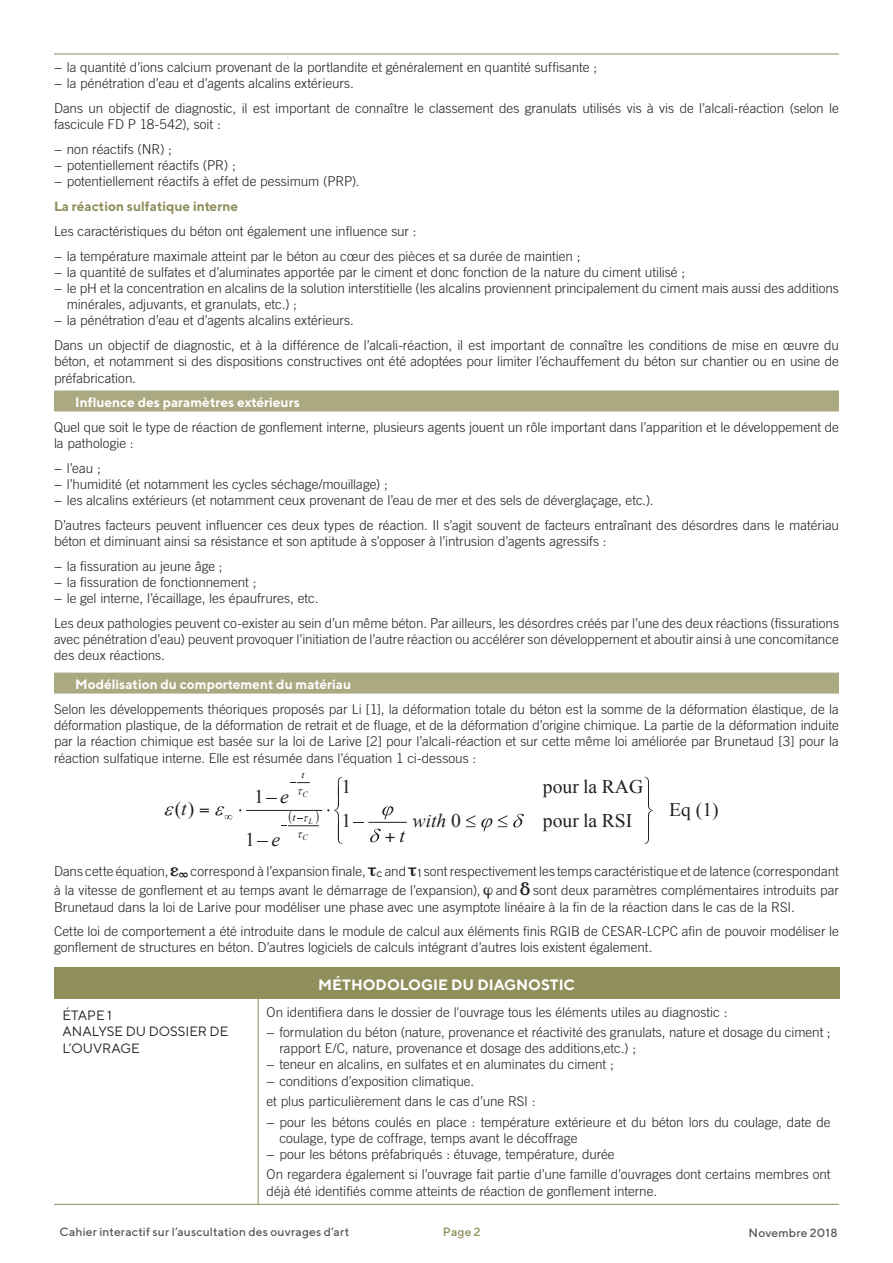
<style>
.page{position:relative;width:893px;height:1263px;background:#fff}
.page>*{position:absolute;margin:0;border:0;box-sizing:border-box;transform-origin:0 0}
.t1{font:19.2px "Times New Roman";color:#231f20}
.t2{font:italic 19.2px "Times New Roman";color:#231f20}
.t3{font:700 15px "TT Norms";color:#fff}
.t4{font:300 13.5px/16.2px "Trade Gothic LT Std";letter-spacing:-.005em;color:#231f20}
.t5{font:700 13.5px "TT Norms";color:#fff}
.t6{font:13.5px/16.5px "TT Norms";color:#231f20}
.t7{font:700 13.5px "TT Norms";color:#908e5b}
.t8{font:500 12px "TT Norms";letter-spacing:.015em;color:#57585a}
.t9{font:500 12px "TT Norms";color:#908e5b}
.t10{font:italic 11.25px "Times New Roman";color:#231f20}
.t11{font:italic 7.95px "Times New Roman";color:#231f20}
.s1{font-style:normal}
.s2{font-family:"Superclarendon";font-weight:400;font-size:16.5px}
</style>
<div class="page">
<div style="left:54px;top:390px;width:785px;height:21px;background:#aba982"></div>
<div style="left:54px;top:673px;width:785px;height:21px;background:#aba982"></div>
<hr style="left:288px;top:825px;width:31px;height:1px;background:#231f20">
<hr style="left:246px;top:810px;width:76px;height:1px;background:#231f20">
<hr style="left:368px;top:822px;width:39px;height:1px;background:#231f20">
<svg style="left:644px;top:777px;width:9px;height:67px"></svg>
<svg style="left:466px;top:815px;width:9px;height:12px"></svg>
<svg style="left:327px;top:777px;width:16px;height:67px"></svg>
<svg style="left:290px;top:782px;width:20px;height:1px"></svg>
<svg style="left:513px;top:814px;width:11px;height:13px"></svg>
<svg style="left:481px;top:815px;width:26px;height:16px"></svg>
<svg style="left:382px;top:806px;width:12px;height:13px"></svg>
<svg style="left:215px;top:806px;width:17px;height:13px"></svg>
<svg style="left:165px;top:806px;width:9px;height:9px"></svg>
<svg style="left:298px;top:832px;width:5px;height:6px"></svg>
<svg style="left:298px;top:789px;width:5px;height:5px"></svg>
<div style="left:54px;top:967px;width:785px;height:31px;background:#908e5b"></div>
<hr style="left:258px;top:998px;width:1px;height:206px;background:#908e5b">
<hr style="left:54px;top:54px;width:785px;height:1px;background:#908e5b">
<hr style="left:54px;top:1204px;width:785px;height:1px;background:#908e5b">
<svg style="left:281px;top:810px;width:27px;height:16px"></svg>
<svg style="left:370px;top:829px;width:11px;height:13px"></svg>
<p class="t4" style="left:54px;top:59px;width:545px">− la quantité d’ions calcium provenant de la portlandite et généralement en quantité suffisante ; − la pénétration d’eau et d’agents alcalins extérieurs.</p>
<p class="t4" style="left:54px;top:100px;width:786px">Dans un objectif de diagnostic, il est important de connaître le classement des granulats utilisés vis à vis de l’alcali-réaction (selon le fascicule FD P 18-542), soit :</p>
<p class="t4" style="left:54px;top:141px;width:307px">− non réactifs (NR) ;<br>− potentiellement réactifs (PR) ;<br>− potentiellement réactifs à effet de pessimum (PRP).</p>
<p class="t7" style="left:54px;top:198px;width:186px">La réaction sulfatique interne</p>
<p class="t4" style="left:54px;top:219px;width:528px;line-height:24.8px">Les caractéristiques du béton ont également une influence sur :<br>− la température maximale atteint par le béton au cœur des pièces et sa durée de maintien ;</p>
<p class="t4" style="left:54px;top:264px;width:633px">− la quantité de sulfates et d’aluminates apportée par le ciment et donc fonction de la nature du ciment utilisé ;</p>
<p class="t4" style="left:54px;top:280px;width:786px">− le pH et la concentration en alcalins de la solution interstitielle (les alcalins proviennent principalement du ciment mais aussi des additions</p>
<p class="t4" style="left:67px;top:296px;width:232px">minérales, adjuvants, et granulats, etc.) ;</p>
<p class="t4" style="left:54px;top:312px;width:301px">− la pénétration d’eau et d’agents alcalins extérieurs.</p>
<p class="t4" style="left:54px;top:337px;width:786px;text-align:justify">Dans un objectif de diagnostic, et à la différence de l’alcali-réaction, il est important de connaître les conditions de mise en œuvre du béton, et notamment si des dispositions constructives ont été adoptées pour limiter l’échauffement du béton sur chantier ou en usine de préfabrication.</p>
<p class="t5" style="left:75px;top:394px;width:226px">Influence des paramètres extérieurs</p>
<p class="t4" style="left:54px;top:419px;width:786px">Quel que soit le type de réaction de gonflement interne, plusieurs agents jouent un rôle important dans l’apparition et le développement de la pathologie :</p>
<p class="t4" style="left:54px;top:460px;width:601px">− l’eau ;<br>− l’humidité (et notamment les cycles séchage/mouillage) ;<br>− les alcalins extérieurs (et notamment ceux provenant de l’eau de mer et des sels de déverglaçage, etc.).</p>
<p class="t4" style="left:54px;top:517px;width:786px">D’autres facteurs peuvent influencer ces deux types de réaction. Il s’agit souvent de facteurs entraînant des désordres dans le matériau béton et diminuant ainsi sa résistance et son aptitude à s’opposer à l’intrusion d’agents agressifs :</p>
<p class="t4" style="left:54px;top:558px;width:266px">− la fissuration au jeune âge ;<br>− la fissuration de fonctionnement ;<br>− le gel interne, l’écaillage, les épaufrures, etc.</p>
<p class="t4" style="left:54px;top:615px;width:786px;text-align:justify">Les deux pathologies peuvent co-exister au sein d’un même béton. Par ailleurs, les désordres créés par l’une des deux réactions (fissurations avec pénétration d’eau) peuvent provoquer l’initiation de l’autre réaction ou accélérer son développement et aboutir ainsi à une concomitance des deux réactions.</p>
<p class="t5" style="left:75px;top:676px;width:277px">Modélisation du comportement du matériau</p>
<p class="t4" style="left:54px;top:701px;width:786px;text-align:justify">Selon les développements théoriques proposés par Li [1], la déformation totale du béton est la somme de la déformation élastique, de la déformation plastique, de la déformation de retrait et de fluage, et de la déformation d’origine chimique. La partie de la déformation induite par la réaction chimique est basée sur la loi de Larive [2] pour l’alcali-réaction et sur cette même loi améliorée par Brunetaud [3] pour la réaction sulfatique interne. Elle est résumée dans l’équation 1 ci-dessous :</p>
<h1 class="t1" style="left:669px;top:796px;width:51px">Eq (1)</h1>
<p class="t10" style="left:301px;top:767px;width:5px">t</p>
<h1 class="t1" style="left:341px;top:774px;width:11px">1</h1>
<h1 class="t1" style="left:543px;top:774px;width:102px">pour la RAG</h1>
<h1 class="t1" style="left:254px;top:784px;width:11px">1</h1>
<p class="t11" style="left:302px;top:789px;width:7px">C</p>
<h1 class="t2" style="left:280px;top:784px;width:10px">e</h1>
<h1 class="t1" style="left:175px;top:796px;width:21px">( )</h1>
<h1 class="t2" style="left:181px;top:795px;width:7px">t</h1>
<h1 class="t1" style="left:341px;top:808px;width:11px">1</h1>
<h1 class="t2" style="left:413px;top:807px;width:50px">with <span class="s1">0</span></h1>
<h1 class="t1" style="left:543px;top:808px;width:91px">pour la RSI</h1>
<p class="t10" style="left:292px;top:810px;width:5px">t</p>
<p class="t11" style="left:309px;top:816px;width:6px">L</p>
<h1 class="t2" style="left:271px;top:827px;width:10px">e</h1>
<h1 class="t2" style="left:399px;top:822px;width:7px">t</h1>
<h1 class="t1" style="left:245px;top:827px;width:11px">1</h1>
<p class="t11" style="left:302px;top:832px;width:7px">C</p>
<p class="t4" style="left:54px;top:861px;width:786px;line-height:19.8px">Dans cette équation,<span class="s2">ε</span><sub>∞</sub> correspond à l’expansion finale,<span class="s2">τ</span><sub>c</sub> and<span class="s2">τ</span><sub>1</sub> sont respectivement les temps caractéristique et de latence (correspondant à la vitesse de gonflement et au temps avant le démarrage de l’expansion), and <span class="s2">δ</span> sont deux paramètres complémentaires introduits par</p>
<p class="t4" style="left:54px;top:894px;width:786px;line-height:24.8px">Brunetaud dans la loi de Larive pour modéliser une phase avec une asymptote linéaire à la fin de la réaction dans le cas de la RSI.<br>Cette loi de comportement a été introduite dans le module de calcul aux éléments finis RGIB de CESAR-LCPC afin de pouvoir modéliser le</p>
<p class="t4" style="left:54px;top:939px;width:600px">gonflement de structures en béton. D’autres logiciels de calculs intégrant d’autres lois existent également.</p>
<p class="t3" style="left:318px;top:975px;width:258px">MÉTHODOLOGIE DU DIAGNOSTIC</p>
<p class="t6" style="left:63px;top:1006px;width:167px">ÉTAPE 1<br>ANALYSE DU DOSSIER DE<br>L’OUVRAGE</p>
<p class="t4" style="left:267px;top:1001px;width:565px;line-height:20.4px">On identifiera dans le dossier de l'ouvrage tous les éléments utiles au diagnostic :<br>− formulation du béton (nature, provenance et réactivité des granulats, nature et dosage du ciment ;</p>
<p class="t4" style="left:267px;top:1040px;width:371px;text-indent:13px">rapport E/C, nature, provenance et dosage des additions,etc.) ; − teneur en alcalins, en sulfates et en aluminates du ciment ;<br>− conditions d’exposition climatique.</p>
<p class="t4" style="left:267px;top:1091px;width:566px;line-height:20.4px">et plus particulièrement dans le cas d’une RSI :<br>− pour les bétons coulés en place : température extérieure et du béton lors du coulage, date de</p>
<p class="t4" style="left:267px;top:1130px;width:350px;text-indent:13px">coulage, type de coffrage, temps avant le décoffrage<br>− pour les bétons préfabriqués : étuvage, température, durée</p>
<p class="t4" style="left:267px;top:1166px;width:566px">On regardera également si l’ouvrage fait partie d’une famille d’ouvrages dont certains membres ont déjà été identifiés comme atteints de réaction de gonflement interne.</p>
<p class="t8" style="left:60px;top:1224px;width:291px">Cahier interactif sur l’auscultation des ouvrages d’art</p>
<p class="t9" style="left:443px;top:1224px;width:39px">Page 2</p>
<p class="t8" style="left:749px;top:1225px;width:91px">Novembre 2018</p>
</div>
